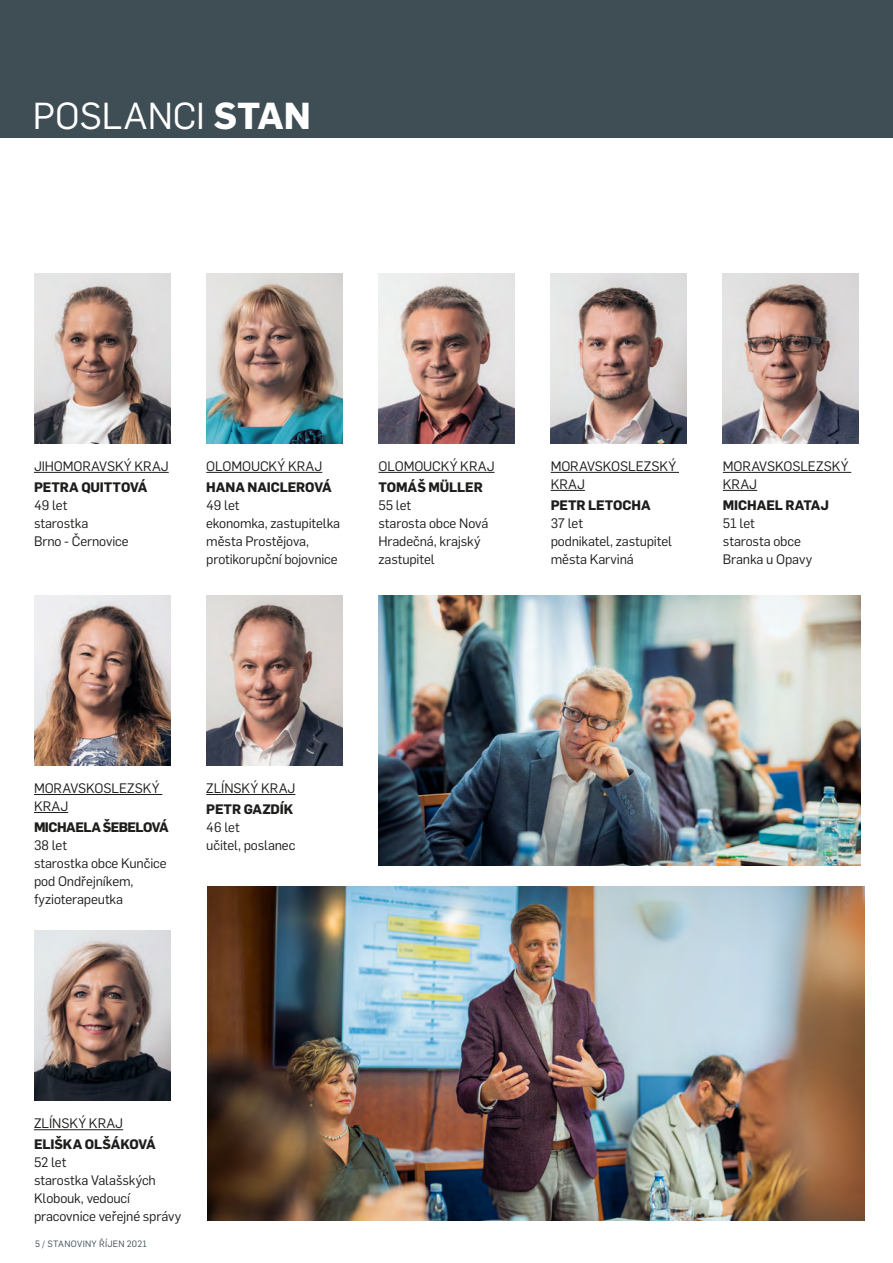
<style>
.page{position:relative;width:893px;height:1263px;background:#fff}
.page>*{position:absolute;margin:0;border:0;box-sizing:border-box;transform-origin:0 0}
.t1{font:36.9px "Flama";letter-spacing:.005em;color:#fff}
.t2{font:13.5px/18px "Flama";letter-spacing:-.005em;color:#1d1d1b}
.t3{font:700 13.5px "Flama";letter-spacing:-.01em;color:#1d1d1b}
.t4{font:700 13.5px "Flama";letter-spacing:-.04em;color:#1d1d1b}
.t5{font:9px "Flama";letter-spacing:.03em;color:#3f4e55}
.s1{font-weight:700}
</style>
<div class="page">
<div style="left:0;top:0;width:893px;height:138px;background:#3f4e55"></div>
<img style="left:34px;top:595px;width:136px;height:170px">
<hr style="left:34px;top:794px;width:128px;height:1px;background:#1d1d1b">
<hr style="left:34px;top:812px;width:34px;height:1px;background:#1d1d1b">
<img style="left:206px;top:595px;width:136px;height:170px">
<hr style="left:206px;top:794px;width:89px;height:1px;background:#1d1d1b">
<img style="left:34px;top:930px;width:136px;height:171px">
<hr style="left:34px;top:1129px;width:89px;height:1px;background:#1d1d1b">
<img style="left:34px;top:273px;width:136px;height:170px">
<hr style="left:34px;top:472px;width:135px;height:1px;background:#1d1d1b">
<img style="left:206px;top:273px;width:136px;height:170px">
<hr style="left:206px;top:472px;width:116px;height:1px;background:#1d1d1b">
<img style="left:378px;top:273px;width:136px;height:170px">
<hr style="left:378px;top:472px;width:116px;height:1px;background:#1d1d1b">
<img style="left:551px;top:273px;width:136px;height:170px">
<hr style="left:551px;top:472px;width:128px;height:1px;background:#1d1d1b">
<hr style="left:551px;top:490px;width:34px;height:1px;background:#1d1d1b">
<img style="left:723px;top:273px;width:136px;height:170px">
<hr style="left:723px;top:472px;width:128px;height:1px;background:#1d1d1b">
<hr style="left:723px;top:490px;width:34px;height:1px;background:#1d1d1b">
<img style="left:379px;top:595px;width:481px;height:270px">
<img style="left:207px;top:887px;width:657px;height:333px">
<h1 class="t1" style="left:33px;top:90px;width:280px">POSLANCI <span class="s1">STAN</span></h1>
<p class="t2" style="left:34px;top:456px;width:136px">JIHOMORAVSKÝ KRAJ</p>
<p class="t3" style="left:34px;top:477px;width:115px">PETRA QUITTOVÁ</p>
<p class="t2" style="left:34px;top:495px;width:96px">49 let<br>starostka<br>Brno - Černovice</p>
<p class="t2" style="left:206px;top:456px;width:118px">OLOMOUCKÝ KRAJ</p>
<p class="t3" style="left:206px;top:477px;width:127px">HANA NAICLEROVÁ</p>
<p class="t2" style="left:206px;top:495px;width:135px">49 let<br>ekonomka, zastupitelka města Prostějova, protikorupční bojovnice</p>
<p class="t2" style="left:378px;top:456px;width:118px">OLOMOUCKÝ KRAJ</p>
<p class="t3" style="left:378px;top:477px;width:106px">TOMÁŠ MÜLLER</p>
<p class="t2" style="left:378px;top:495px;width:111px">55 let<br>starosta obce Nová<br>Hradečná, krajský zastupitel</p>
<p class="t2" style="left:551px;top:456px;width:127px">MORAVSKOSLEZSKÝ<br>KRAJ</p>
<p class="t3" style="left:551px;top:495px;width:101px">PETR LETOCHA</p>
<p class="t2" style="left:551px;top:513px;width:123px">37 let<br>podnikatel, zastupitel města Karviná</p>
<p class="t2" style="left:723px;top:456px;width:127px">MORAVSKOSLEZSKÝ<br>KRAJ</p>
<p class="t3" style="left:723px;top:495px;width:107px">MICHAEL RATAJ</p>
<p class="t2" style="left:723px;top:513px;width:91px">51 let<br>starosta obce<br>Branka u Opavy</p>
<p class="t2" style="left:34px;top:778px;width:127px">MORAVSKOSLEZSKÝ<br>KRAJ</p>
<p class="t4" style="left:34px;top:817px;width:136px">MICHAELA ŠEBELOVÁ</p>
<p class="t2" style="left:34px;top:835px;width:134px">38 let<br>starostka obce Kunčice pod Ondřejníkem, fyzioterapeutka</p>
<p class="t2" style="left:206px;top:778px;width:91px">ZLÍNSKÝ KRAJ</p>
<p class="t3" style="left:206px;top:799px;width:88px">PETR GAZDÍK</p>
<p class="t2" style="left:206px;top:817px;width:91px">46 let<br>učitel, poslanec</p>
<p class="t2" style="left:34px;top:1114px;width:91px">ZLÍNSKÝ KRAJ</p>
<p class="t3" style="left:34px;top:1135px;width:123px">ELIŠKA OLŠÁKOVÁ</p>
<p class="t2" style="left:34px;top:1153px;width:149px">52 let<br>starostka Valašských<br>Klobouk, vedoucí pracovnice veřejné správy</p>
<p class="t5" style="left:35px;top:1238px;width:114px">5 / STANOVINY ŘÍJEN 2021</p>
</div>
